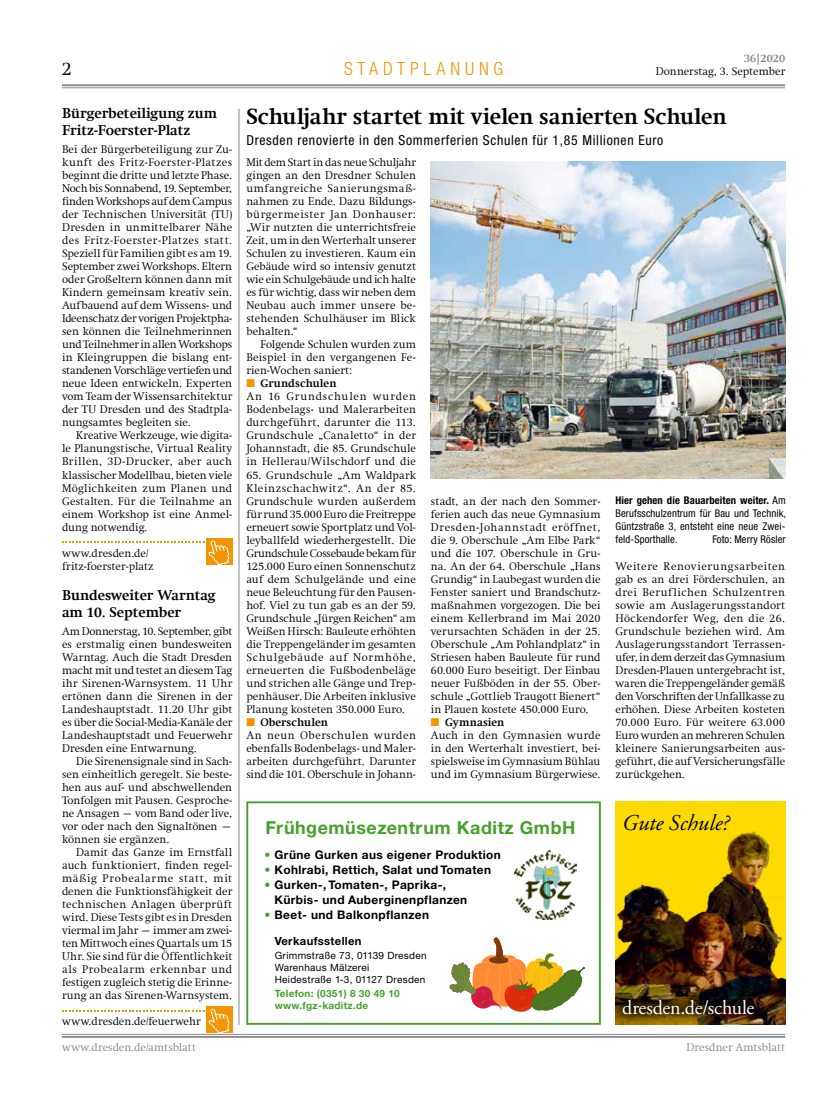
<style>
.page{position:relative;width:833px;height:1117px;background:#fff}
.page>*{position:absolute;margin:0;border:0;box-sizing:border-box;transform-origin:0 0}
.Über-3spaltig{font:700 22.5px "Swift Com";letter-spacing:-.005em;color:#000}
.Über-2spaltig{font:italic 22.5px "Adobe Garamond Pro";color:#000}
.Über-2spaltig-2{font:20px "Adobe Garamond Pro";letter-spacing:-.015em;color:#fff}
.t1{font:300 18.75px "Swift Com";color:#000}
.Rubriktitel{font:300 condensed 18.12px "Helvetica Neue";letter-spacing:.27em;color:#f39400}
.t2{font:700 17.88px "Helvetica Neue CE";letter-spacing:.03em;color:#44a12b}
.Über-1spaltig{font:700 14.38px/16.9px "Swift Com";letter-spacing:-.005em;color:#000}
.Unterüber{font:condensed 13.75px "Helvetica Neue";letter-spacing:.05em;color:#000}
.t3{font:700 11.88px/15px "Helvetica Neue CE";letter-spacing:.03em;color:#000}
.Fliesstext{font:300 11.25px/13px "Swift Com";letter-spacing:.005em;color:#000;text-align:justify}
.Fliesstext_Einzug{font:300 11.25px/13px "Swift Com";letter-spacing:.005em;color:#000;text-align:justify}
.t4{font:300 11.25px "Swift Com";letter-spacing:.005em;color:#87888a}
.t5{font:700 11.25px "Swift Com";letter-spacing:.01em;color:#000}
.t6{font:700 11.25px "Helvetica Neue CE";letter-spacing:.03em;color:#000}
.t7{font:700 11.25px "Swift Com";letter-spacing:.005em;color:#87888a}
.Bildunterschrift{font:condensed 10.62px/13px "Helvetica Neue";letter-spacing:.015em;color:#000;text-align:justify}
.t8{font:10px/12px "Helvetica Neue CE";letter-spacing:.03em;color:#000}
.t9{font:700 10px/12px "Helvetica Neue CE";letter-spacing:.03em;color:#44a12b}
.s1{color:#f39400}
.s2{color:#44a12b}
.s3{font-weight:700}
</style>
<div class="page">
<hr style="left:62px;top:87px;width:723px;height:1px;background:#87888a">
<hr style="left:62px;top:84px;width:723px;height:2px;background:#87888a">
<hr style="left:62px;top:1033px;width:723px;height:1px;background:#87888a">
<hr style="left:62px;top:1035px;width:723px;height:2px;background:#87888a">
<div style="left:246px;top:801px;width:355px;height:223px;border:2px solid #44a12b"></div>
<svg style="left:449px;top:937px;width:136px;height:74px"></svg>
<img style="left:514px;top:850px;width:62px;height:69px">
<hr style="left:239px;top:109px;width:1px;height:915px;background:#87888a">
<img style="left:431px;top:162px;width:354px;height:316px">
<div style="left:206px;top:1006px;width:26px;height:26px;background:#f39400"></div>
<svg style="left:62px;top:1008px;width:167px;height:25px"></svg>
<div style="left:206px;top:538px;width:26px;height:26px;background:#f39400"></div>
<svg style="left:62px;top:540px;width:167px;height:25px"></svg>
<div style="left:615px;top:801px;width:170px;height:223px;background:#feda00"></div>
<img style="left:615px;top:831px;width:170px;height:193px">
<div style="left:613px;top:989px;width:150px;height:34px;background:#000;opacity:.75"></div>
<h3 class="t1" style="left:62px;top:58px;width:12px">2</h3>
<p class="Über-1spaltig" style="left:62px;top:105px;width:157px">Bürgerbeteiligung zum<br>Fritz-Foerster-Platz</p>
<p class="Fliesstext" style="left:62px;top:143px;width:172px">Bei der Bürgerbeteiligung zur Zu&shy;kunft des Fritz-Foerster-Platzes beginnt die dritte und letzte Phase.<br>Noch bis Sonnabend, 19. September, finden Workshops auf dem Campus der Technischen Universität (TU)<br>Dresden in unmittelbarer Nähe des Fritz-Foerster-Platzes statt.<br>Speziell für Familien gibt es am 19.<br>September zwei Workshops. Eltern oder Großeltern können dann mit Kindern gemeinsam kreativ sein.<br>Aufbauend auf dem Wissens- und Ideenschatz der vorigen Projektpha&shy;sen können die Teilnehmerinnen und Teilnehmer in allen Workshops in Kleingruppen die bislang ent&shy;standenen Vorschläge vertiefen und neue Ideen entwickeln. Experten vom Team der Wissensarchitektur der TU Dresden und des Stadtpla&shy;nungsamtes begleiten sie.</p>
<p class="Fliesstext_Einzug" style="left:62px;top:429px;width:172px;text-indent:14px">Kreative Werkzeuge, wie digita&shy;le Planungstische, Virtual Reality Brillen, 3D-Drucker, aber auch klassischer Modellbau, bieten viele Möglichkeiten zum Planen und Gestalten. Für die Teilnahme an einem Workshop ist eine Anmel&shy;dung notwendig.</p>
<p class="Fliesstext" style="left:62px;top:546px;width:88px">www.dresden.de/</p>
<p class="Fliesstext" style="left:62px;top:559px;width:93px">fritz-foerster-platz</p>
<p class="Über-1spaltig" style="left:62px;top:586px;width:155px">Bundesweiter Warntag am 10. September</p>
<p class="Fliesstext" style="left:62px;top:624px;width:172px">Am Donnerstag, 10. September, gibt es erstmalig einen bundesweiten Warntag. Auch die Stadt Dresden macht mit und testet an diesem Tag ihr Sirenen-Warnsystem. 11 Uhr ertönen dann die Sirenen in der Landeshauptstadt. 11.20 Uhr gibt es über die Social-Media-Kanäle der Landeshauptstadt und Feuerwehr Dresden eine Entwarnung.</p>
<p class="Fliesstext_Einzug" style="left:62px;top:754px;width:172px;text-indent:14px">Die Sirenensignale sind in Sach&shy;sen einheitlich geregelt. Sie beste&shy;hen aus auf- und abschwellenden Tonfolgen mit Pausen. Gesproche&shy;ne Ansagen – vom Band oder live, vor oder nach den Signaltönen – können sie ergänzen.</p>
<p class="Fliesstext_Einzug" style="left:62px;top:845px;width:172px;text-indent:14px">Damit das Ganze im Ernstfall auch funktioniert, finden regel&shy;mäßig Probealarme statt, mit denen die Funktionsfähigkeit der technischen Anlagen überprüft wird. Diese Tests gibt es in Dresden viermal im Jahr – immer am zwei&shy;ten Mittwoch eines Quartals um 15<br>Uhr. Sie sind für die Öffentlichkeit als Probealarm erkennbar und festigen zugleich stetig die Erinne&shy;rung an das Sirenen-Warnsystem.</p>
<p class="Fliesstext" style="left:62px;top:1014px;width:140px">www.dresden.de/feuerwehr</p>
<p class="Rubriktitel" style="left:344px;top:58px;width:161px">STADTPLANUNG</p>
<p class="t7" style="left:744px;top:52px;width:43px">36|2020</p>
<p class="Fliesstext" style="left:656px;top:65px;width:131px">Donnerstag, 3. September</p>
<p class="Über-3spaltig" style="left:246px;top:103px;width:482px">Schuljahr startet mit vielen sanierten Schulen</p>
<p class="Unterüber" style="left:246px;top:132px;width:418px">Dresden renovierte in den Sommerferien Schulen für 1,85 Millionen Euro</p>
<p class="Fliesstext" style="left:246px;top:156px;width:171px">Mit dem Start in das neue Schuljahr gingen an den Dresdner Schulen umfangreiche Sanierungsmaß&shy;nahmen zu Ende. Dazu Bildungs&shy;bürgermeister Jan Donhauser: „Wir nutzten die unterrichtsfreie Zeit, um in den Werterhalt unserer Schulen zu investieren. Kaum ein Gebäude wird so intensiv genutzt wie ein Schulgebäude und ich halte es für wichtig, dass wir neben dem Neubau auch immer unsere be&shy;stehenden Schulhäuser im Blick behalten.“</p>
<p class="Fliesstext_Einzug" style="left:246px;top:338px;width:171px;text-indent:14px">Folgende Schulen wurden zum Beispiel in den vergangenen Fe&shy;rien-Wochen saniert:</p>
<p class="t5" style="left:246px;top:377px;width:92px"><span class="s1">■</span> Grundschulen</p>
<p class="Fliesstext" style="left:246px;top:390px;width:171px">An 16 Grundschulen wurden Bodenbelags- und Malerarbeiten durchgeführt, darunter die 113.<br>Grundschule „Canaletto“ in der Johannstadt, die 85. Grundschule in Hellerau/Wilschdorf und die</p>
<p class="Fliesstext" style="left:246px;top:468px;width:171px">65. Grundschule „Am Waldpark Kleinzschachwitz“. An der 85.<br>Grundschule wurden außerdem für rund 35.000 Euro die Freitreppe erneuert sowie Sportplatz und Vol&shy;leyballfeld wiederhergestellt. Die Grundschule Cossebaude bekam für 125.000 Euro einen Sonnenschutz auf dem Schulgelände und eine neue Beleuchtung für den Pausen&shy;hof. Viel zu tun gab es an der 59.<br>Grundschule „Jürgen Reichen“ am Weißen Hirsch: Bauleute erhöhten die Treppengeländer im gesamten Schulgebäude auf Normhöhe, erneuerten die Fußbodenbeläge und strichen alle Gänge und Trep&shy;penhäuser. Die Arbeiten inklusive Planung kosteten 350.000 Euro.</p>
<p class="t5" style="left:246px;top:715px;width:83px"><span class="s1">■</span> Oberschulen</p>
<p class="Fliesstext" style="left:246px;top:728px;width:171px">An neun Oberschulen wurden ebenfalls Bodenbelags- und Maler&shy;arbeiten durchgeführt. Darunter sind die 101. Oberschule in Johann-</p>
<p class="Fliesstext" style="left:431px;top:494px;width:171px">stadt, an der nach den Sommer&shy;ferien auch das neue Gymnasium Dresden-Johannstadt eröffnet, die 9. Oberschule „Am Elbe Park“ und die 107. Oberschule in Gru&shy;na. An der 64. Oberschule „Hans Grundig“ in Laubegast wurden die Fenster saniert und Brandschutz&shy;maßnahmen vorgezogen. Die bei einem Kellerbrand im Mai 2020 verursachten Schäden in der 25.<br>Oberschule „Am Pohlandplatz“ in Striesen haben Bauleute für rund 60.000 Euro beseitigt. Der Einbau neuer Fußböden in der 55. Ober&shy;schule „Gottlieb Traugott Bienert“ in Plauen kostete 450.000 Euro.</p>
<p class="t5" style="left:431px;top:715px;width:75px"><span class="s1">■</span> Gymnasien</p>
<p class="Fliesstext" style="left:431px;top:728px;width:171px">Auch in den Gymnasien wurde in den Werterhalt investiert, bei&shy;spielsweise im Gymnasium Bühlau und im Gymnasium Bürgerwiese.</p>
<p class="t2" style="left:265px;top:816px;width:311px">Frühgemüsezentrum Kaditz GmbH</p>
<p class="t3" style="left:265px;top:847px;width:238px"><span class="s2">•</span> Grüne Gurken aus eigener Produktion</p>
<p class="t3" style="left:265px;top:862px;width:228px"><span class="s2">•</span> Kohlrabi, Rettich, Salat und Tomaten</p>
<p class="t3" style="left:275px;top:877px;width:194px;text-indent:-10px"><span class="s2">•</span> Gurken-, Tomaten-, Paprika-,<br>Kürbis- und Auberginenpflanzen</p>
<p class="t3" style="left:265px;top:907px;width:166px"><span class="s2">•</span> Beet- und Balkonpflanzen</p>
<p class="t6" style="left:275px;top:933px;width:88px">Verkaufsstellen</p>
<p class="t8" style="left:275px;top:949px;width:153px">Grimmstraße 73, 01139 Dresden<br>Warenhaus Mälzerei<br>Heidestraße 1-3, 01127 Dresden</p>
<p class="t9" style="left:275px;top:986px;width:127px">Telefon: (0351) 8 30 49 10 www.fgz-kaditz.de</p>
<p class="Bildunterschrift" style="left:615px;top:494px;width:172px"><span class="s3">Hier gehen die Bauarbeiten weiter.</span> Am Berufsschulzentrum für Bau und Technik, Güntzstraße 3, entsteht eine neue Zwei&shy;feld-Sporthalle.</p>
<p class="Bildunterschrift" style="left:712px;top:533px;width:75px">Foto: Merry Rösler</p>
<p class="Fliesstext" style="left:615px;top:559px;width:171px">Weitere Renovierungsarbeiten gab es an drei Förderschulen, an drei Beruflichen Schulzentren sowie am Auslagerungsstandort Höckendorfer Weg, den die 26.<br>Grundschule beziehen wird. Am Auslagerungsstandort Terrassen&shy;ufer, in dem derzeit das Gymnasium Dresden-Plauen untergebracht ist, waren die Treppengeländer gemäß den Vorschriften der Unfallkasse zu erhöhen. Diese Arbeiten kosteten 70.000 Euro. Für weitere 63.000<br>Euro wurden an mehreren Schulen kleinere Sanierungsarbeiten aus&shy;geführt, die auf Versicherungsfälle zurückgehen.</p>
<p class="Über-2spaltig" style="left:622px;top:809px;width:109px">Gute Schule?</p>
<p class="Über-2spaltig-2" style="left:622px;top:994px;width:134px">dresden.de/schule</p>
<p class="t4" style="left:62px;top:1040px;width:135px">www.dresden.de/amtsblatt</p>
<p class="t4" style="left:686px;top:1040px;width:100px">Dresdner Amtsblatt</p>
</div>
